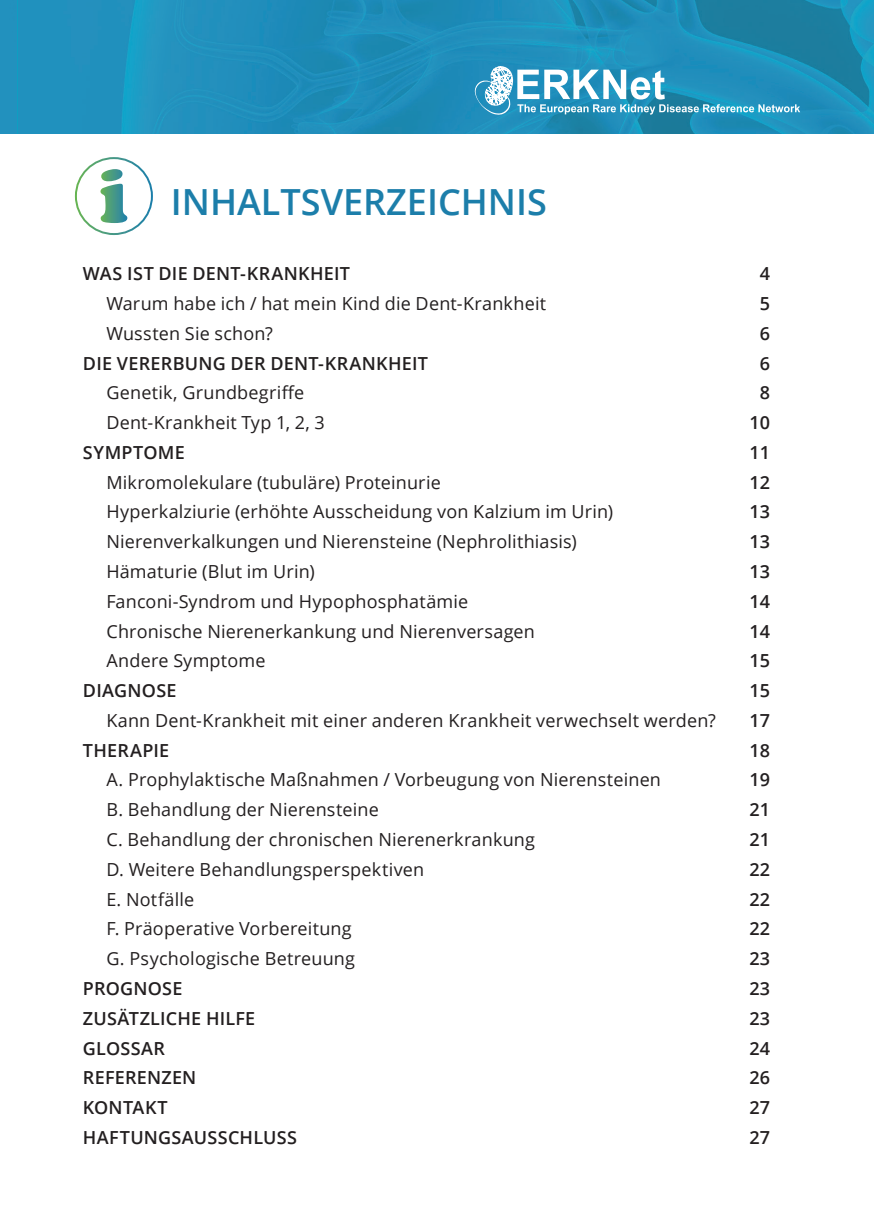
<style>
.page{position:relative;width:874px;height:1225px;background:#fff}
.page>*{position:absolute;margin:0;border:0;box-sizing:border-box;transform-origin:0 0}
.t1{font:600 36px "Open Sans";color:#1c7eaa}
.t2{font:18px "Open Sans";letter-spacing:.01em;color:#231f20}
.t3{font:600 18px "Open Sans";letter-spacing:.01em;color:#231f20}
</style>
<div class="page">
<hr style="left:17px;top:0;width:1px;height:134px;background:#0e9ec2">
<img style="left:18px;top:0;width:855px;height:134px">
<hr style="left:16px;top:0;width:1px;height:134px;background:#0e9ec2">
<div style="left:0;top:0;width:16px;height:134px;background:#2291be"></div>
<svg style="left:474px;top:66px;width:325px;height:49px"></svg>
<svg style="left:100px;top:169px;width:27px;height:54px"></svg>
<div style="left:75px;top:157px;width:78px;height:78px;border:2px solid #fff;border-radius:50%"></div>
<h1 class="t1" style="left:171px;top:177px;width:377px">INHALTSVERZEICHNIS</h1>
<p class="t3" style="left:83px;top:261px;width:268px">WAS IST DIE DENT-KRANKHEIT</p>
<p class="t3" style="left:759px;top:261px;width:12px">4</p>
<p class="t2" style="left:106px;top:291px;width:441px">Warum habe ich / hat mein Kind die Dent-Krankheit</p>
<p class="t3" style="left:759px;top:291px;width:12px">5</p>
<p class="t2" style="left:106px;top:321px;width:168px">Wussten Sie schon?</p>
<p class="t3" style="left:759px;top:321px;width:12px">6</p>
<p class="t3" style="left:83px;top:351px;width:346px">DIE VERERBUNG DER DENT-KRANKHEIT</p>
<p class="t3" style="left:759px;top:351px;width:12px">6</p>
<p class="t2" style="left:106px;top:380px;width:199px">Genetik, Grundbegriffe</p>
<p class="t3" style="left:759px;top:380px;width:12px">8</p>
<p class="t2" style="left:106px;top:410px;width:220px">Dent-Krankheit Typ 1, 2, 3</p>
<p class="t3" style="left:749px;top:410px;width:22px">10</p>
<p class="t3" style="left:83px;top:440px;width:103px">SYMPTOME</p>
<p class="t3" style="left:749px;top:440px;width:22px">11</p>
<p class="t2" style="left:106px;top:470px;width:336px">Mikromolekulare (tubuläre) Proteinurie</p>
<p class="t3" style="left:749px;top:470px;width:22px">12</p>
<p class="t2" style="left:106px;top:499px;width:508px">Hyperkalziurie (erhöhte Ausscheidung von Kalzium im Urin)</p>
<p class="t3" style="left:749px;top:499px;width:22px">13</p>
<p class="t2" style="left:106px;top:529px;width:471px">Nierenverkalkungen und Nierensteine (Nephrolithiasis)</p>
<p class="t3" style="left:749px;top:529px;width:22px">13</p>
<p class="t2" style="left:106px;top:559px;width:210px">Hämaturie (Blut im Urin)</p>
<p class="t3" style="left:749px;top:559px;width:22px">13</p>
<p class="t2" style="left:106px;top:589px;width:363px">Fanconi-Syndrom und Hypophosphatämie</p>
<p class="t3" style="left:749px;top:589px;width:22px">14</p>
<p class="t2" style="left:106px;top:618px;width:430px">Chronische Nierenerkankung und Nierenversagen</p>
<p class="t3" style="left:749px;top:618px;width:22px">14</p>
<p class="t2" style="left:106px;top:648px;width:160px">Andere Symptome</p>
<p class="t3" style="left:749px;top:648px;width:22px">15</p>
<p class="t3" style="left:83px;top:678px;width:95px">DIAGNOSE</p>
<p class="t3" style="left:749px;top:678px;width:22px">15</p>
<p class="t2" style="left:106px;top:708px;width:610px">Kann Dent-Krankheit mit einer anderen Krankheit verwechselt werden?</p>
<p class="t3" style="left:749px;top:708px;width:22px">17</p>
<p class="t3" style="left:83px;top:738px;width:88px">THERAPIE</p>
<p class="t3" style="left:749px;top:738px;width:22px">18</p>
<p class="t2" style="left:106px;top:767px;width:556px">A. Prophylaktische Maßnahmen / Vorbeugung von Nierensteinen</p>
<p class="t3" style="left:749px;top:767px;width:22px">19</p>
<p class="t2" style="left:106px;top:797px;width:274px">B. Behandlung der Nierensteine</p>
<p class="t3" style="left:749px;top:797px;width:22px">21</p>
<p class="t2" style="left:106px;top:827px;width:430px">C. Behandlung der chronischen Nierenerkrankung</p>
<p class="t3" style="left:749px;top:827px;width:22px">21</p>
<p class="t2" style="left:106px;top:857px;width:319px">D. Weitere Behandlungsperspektiven</p>
<p class="t3" style="left:749px;top:857px;width:22px">22</p>
<p class="t2" style="left:106px;top:886px;width:89px">E. Notfälle</p>
<p class="t3" style="left:749px;top:886px;width:22px">22</p>
<p class="t2" style="left:106px;top:916px;width:247px">F. Präoperative Vorbereitung</p>
<p class="t3" style="left:749px;top:916px;width:22px">22</p>
<p class="t2" style="left:106px;top:946px;width:250px">G. Psychologische Betreuung</p>
<p class="t3" style="left:749px;top:946px;width:22px">23</p>
<p class="t3" style="left:83px;top:976px;width:101px">PROGNOSE</p>
<p class="t3" style="left:749px;top:976px;width:22px">23</p>
<p class="t3" style="left:83px;top:1005px;width:174px">ZUSÄTZLICHE HILFE</p>
<p class="t3" style="left:749px;top:1005px;width:22px">23</p>
<p class="t3" style="left:83px;top:1035px;width:84px">GLOSSAR</p>
<p class="t3" style="left:749px;top:1035px;width:22px">24</p>
<p class="t3" style="left:83px;top:1065px;width:115px">REFERENZEN</p>
<p class="t3" style="left:749px;top:1065px;width:22px">26</p>
<p class="t3" style="left:83px;top:1095px;width:86px">KONTAKT</p>
<p class="t3" style="left:749px;top:1095px;width:22px">27</p>
<p class="t3" style="left:83px;top:1125px;width:215px">HAFTUNGSAUSSCHLUSS</p>
<p class="t3" style="left:749px;top:1125px;width:22px">27</p>
</div>
